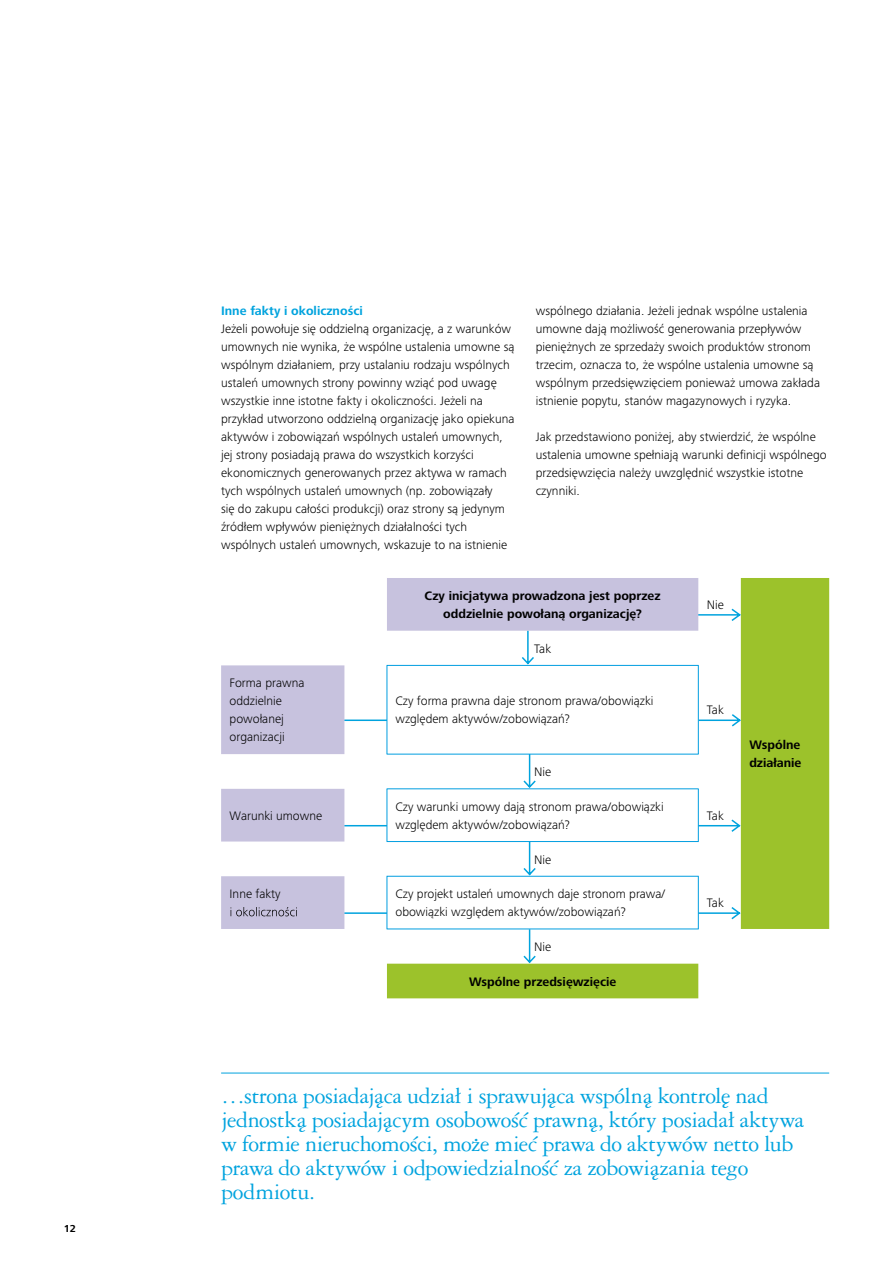
<style>
.page{position:relative;width:893px;height:1263px;background:#fff}
.page>*{position:absolute;margin:0;border:0;box-sizing:border-box;transform-origin:0 0}
.t1{font:24px/24px "Garamond 3 CE";letter-spacing:-.015em;color:#00a3de}
.t2{font:300 12.75px/18px "Frutiger Next Pro";color:#000}
.t3{font:700 12.75px/18px "Frutiger Next Pro";color:#000;text-align:center}
.t4{font:700 12.75px "Frutiger Next Pro";color:#00a3de}
.t5{font:700 10.5px "Frutiger Next Pro";color:#000}
</style>
<div class="page">
<svg style="left:387px;top:578px;width:442px;height:420px;fill:#9cc22b"></svg>
<svg style="left:523px;top:929px;width:13px;height:34px"></svg>
<svg style="left:698px;top:609px;width:43px;height:12px"></svg>
<svg style="left:699px;top:819px;width:42px;height:13px"></svg>
<svg style="left:699px;top:907px;width:42px;height:12px"></svg>
<svg style="left:221px;top:578px;width:477px;height:351px"></svg>
<hr style="left:387px;top:665px;width:312px;height:1px;background:#009ee0">
<hr style="left:387px;top:666px;width:1px;height:88px;background:#009ee0">
<hr style="left:698px;top:666px;width:1px;height:88px;background:#009ee0">
<hr style="left:387px;top:754px;width:312px;height:1px;background:#009ee0">
<hr style="left:387px;top:788px;width:312px;height:1px;background:#009ee0">
<hr style="left:387px;top:789px;width:1px;height:52px;background:#009ee0">
<hr style="left:698px;top:789px;width:1px;height:52px;background:#009ee0">
<hr style="left:387px;top:841px;width:312px;height:1px;background:#009ee0">
<hr style="left:387px;top:876px;width:312px;height:1px;background:#009ee0">
<hr style="left:387px;top:877px;width:1px;height:51px;background:#009ee0">
<hr style="left:698px;top:877px;width:1px;height:51px;background:#009ee0">
<hr style="left:387px;top:928px;width:312px;height:1px;background:#009ee0">
<svg style="left:231px;top:907px;width:66px;height:9px"></svg>
<svg style="left:699px;top:714px;width:42px;height:12px"></svg>
<hr style="left:221px;top:1073px;width:608px;height:1px;background:#00a3de">
<p class="t5" style="left:64px;top:1222px;width:14px">12</p>
<p class="t4" style="left:221px;top:304px;width:143px">Inne fakty i okoliczności</p>
<p class="t2" style="left:221px;top:320px;width:295px">Jeżeli powołuje się oddzielną organizację, a z warunków umownych nie wynika, że wspólne ustalenia umowne są wspólnym działaniem, przy ustalaniu rodzaju wspólnych ustaleń umownych strony powinny wziąć pod uwagę wszystkie inne istotne fakty i okoliczności. Jeżeli na przykład utworzono oddzielną organizację jako opiekuna aktywów i zobowiązań wspólnych ustaleń umownych, jej strony posiadają prawa do wszystkich korzyści ekonomicznych generowanych przez aktywa w ramach tych wspólnych ustaleń umownych (np. zobowiązały<br>się do zakupu całości produkcji) oraz strony są jedynym źródłem wpływów pieniężnych działalności tych wspólnych ustaleń umownych, wskazuje to na istnienie</p>
<p class="t2" style="left:536px;top:302px;width:286px">wspólnego działania. Jeżeli jednak wspólne ustalenia umowne dają możliwość generowania przepływów pieniężnych ze sprzedaży swoich produktów stronom trzecim, oznacza to, że wspólne ustalenia umowne są wspólnym przedsięwzięciem ponieważ umowa zakłada istnienie popytu, stanów magazynowych i ryzyka.</p>
<p class="t2" style="left:536px;top:428px;width:292px">Jak przedstawiono poniżej, aby stwierdzić, że wspólne ustalenia umowne spełniają warunki definicji wspólnego przedsięwzięcia należy uwzględnić wszystkie istotne czynniki.</p>
<p class="t3" style="left:425px;top:587px;width:237px">Czy inicjatywa prowadzona jest poprzez oddzielnie powołaną organizację?</p>
<p class="t2" style="left:707px;top:596px;width:19px">Nie</p>
<p class="t2" style="left:230px;top:674px;width:76px">Forma prawna oddzielnie powołanej organizacji</p>
<p class="t2" style="left:534px;top:639px;width:18px">Tak</p>
<p class="t2" style="left:395px;top:692px;width:260px">Czy forma prawna daje stronom prawa/obowiązki względem aktywów/zobowiązań?</p>
<p class="t2" style="left:707px;top:701px;width:18px">Tak</p>
<p class="t2" style="left:534px;top:763px;width:19px">Nie</p>
<p class="t2" style="left:230px;top:806px;width:94px">Warunki umowne</p>
<p class="t2" style="left:395px;top:797px;width:270px">Czy warunki umowy dają stronom prawa/obowiązki względem aktywów/zobowiązań?</p>
<p class="t2" style="left:707px;top:806px;width:18px">Tak</p>
<p class="t2" style="left:534px;top:850px;width:19px">Nie</p>
<p class="t2" style="left:230px;top:885px;width:53px">Inne fakty</p>
<p class="t2" style="left:395px;top:885px;width:271px">Czy projekt ustaleń umownych daje stronom prawa/ obowiązki względem aktywów/zobowiązań?</p>
<p class="t2" style="left:707px;top:894px;width:18px">Tak</p>
<p class="t2" style="left:534px;top:938px;width:19px">Nie</p>
<p class="t3" style="left:469px;top:972px;width:149px">Wspólne przedsięwzięcie</p>
<p class="t3" style="left:749px;top:736px;width:54px;text-align:left">Wspólne działanie</p>
<p class="t1" style="left:221px;top:1084px;width:585px">…strona posiadająca udział i sprawująca wspólną kontrolę nad jednostką posiadającym osobowość prawną, który posiadał aktywa w formie nieruchomości, może mieć prawa do aktywów netto lub prawa do aktywów i odpowiedzialność za zobowiązania tego podmiotu.</p>
</div>
